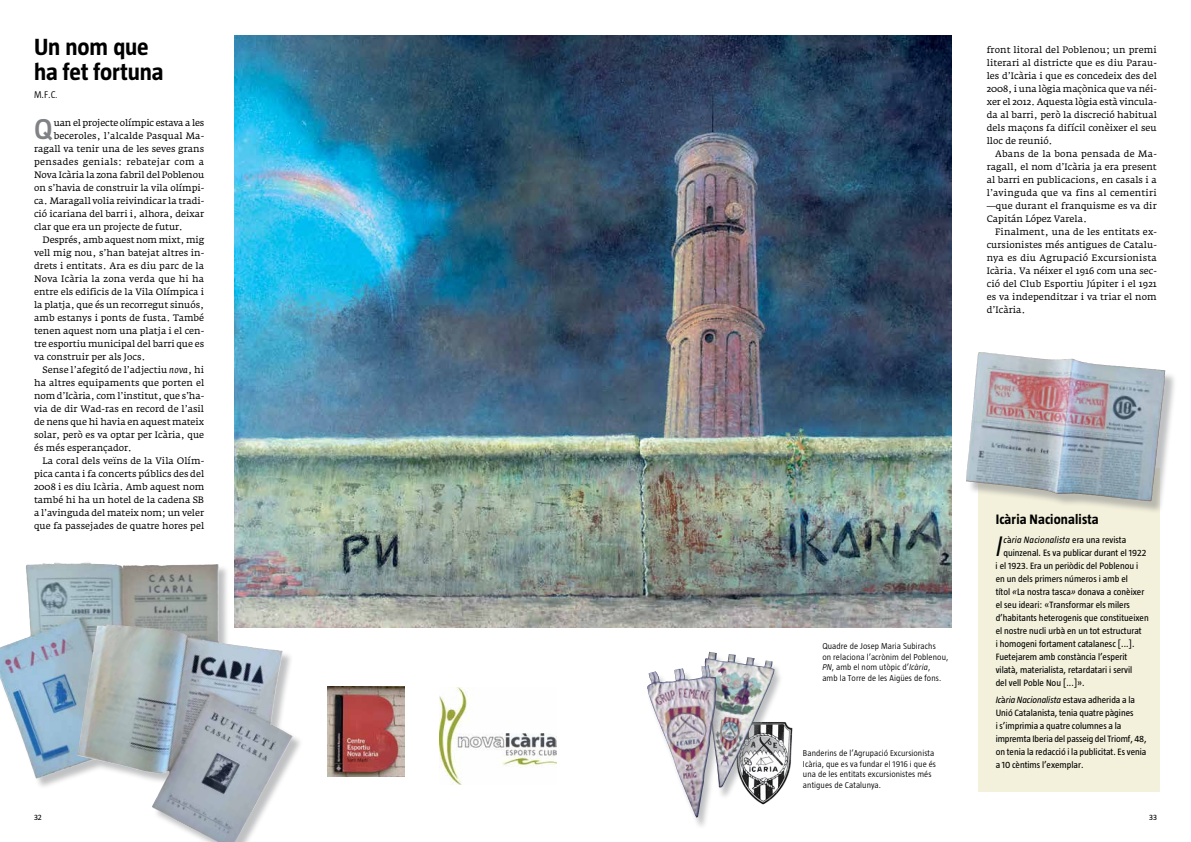
<style>
.page{position:relative;width:1191px;height:842px;background:#fff}
.page>*{position:absolute;margin:0;border:0;box-sizing:border-box;transform-origin:0 0}
.t1{font:600 29.4px "Taz";color:#808285}
.t2{font:italic 300 29px "Taz";color:#000}
.t3{font:700 24px/25px "Taz";letter-spacing:-.005em;color:#000}
.t4{font:700 14px "Taz";letter-spacing:.01em;color:#000}
.t5{font:300 10px "Taz";color:#000}
.t6{font:9.4px/13px "Taz";color:#000}
.t7{font:italic 9.4px "Taz";letter-spacing:.02em;color:#000}
.t8{font:9.2px/13px "Fedra Serif A";color:#000;text-align:justify}
.t9{font:9.2px "Fedra Serif A";letter-spacing:.03em;color:#000}
.t10{font:9.2px "Fedra Serif A";letter-spacing:.02em;color:#000}
.t11{font:300 8.7px/10.5px "Taz";letter-spacing:.01em;color:#000}
.t12{font:8px "Taz";color:#000}
.s1{font-size:8px}
.s2{font-style:italic}
.s3{font-style:normal}
.s4{font-size:9.5px}
</style>
<div class="page">
<img style="left:327px;top:686px;width:77px;height:91px">
<img style="left:439px;top:687px;width:118px;height:98px">
<img style="left:234px;top:36px;width:717px;height:592px">
<img style="left:756px;top:722px;width:36px;height:82px">
<div style="left:704px;top:654px;width:80px;height:146px;background:#808285;opacity:.5"></div>
<img style="left:705px;top:652px;width:69px;height:135px">
<div style="left:646px;top:668px;width:80px;height:162px;background:#808285;opacity:.5"></div>
<img style="left:647px;top:666px;width:59px;height:151px">
<div style="left:0;top:562px;width:304px;height:280px;background:#808285;opacity:.5"></div>
<img style="left:2px;top:562px;width:78px;height:85px">
<img style="left:78px;top:625px;width:215px;height:217px">
<div style="left:978px;top:468px;width:182px;height:324px;background:#f3f0db"></div>
<div style="left:967px;top:354px;width:210px;height:159px;background:#808285;opacity:.5"></div>
<img style="left:966px;top:352px;width:68px;height:137px">
<h3 class="t3" style="left:34px;top:34px;width:131px">Un nom que ha fet fortuna</h3>
<p class="t5" style="left:34px;top:89px;width:25px">M.F.C<span class="s1">.</span></p>
<h1 class="t1" style="left:34px;top:113px;width:20px">Q</h1>
<p class="t8" style="left:54px;top:116px;width:152px">uan el projecte olímpic estava a les</p>
<p class="t8" style="left:54px;top:129px;width:152px">beceroles, l’alcalde Pasqual Ma-</p>
<p class="t8" style="left:34px;top:142px;width:172px">ragall va tenir una de les seves grans</p>
<p class="t9" style="left:34px;top:157px;width:172px">pensades genials: rebatejar com a</p>
<p class="t8" style="left:34px;top:168px;width:172px">Nova Icària la zona fabril del Poblenou</p>
<p class="t8" style="left:34px;top:181px;width:172px">on s’havia de construir la vila olímpi-</p>
<p class="t8" style="left:34px;top:194px;width:172px">ca. Maragall volia reivindicar la tradi-</p>
<p class="t8" style="left:34px;top:207px;width:172px">ció icariana del barri i, alhora, deixar</p>
<p class="t8" style="left:34px;top:220px;width:150px">clar que era un projecte de futur.</p>
<p class="t8" style="left:43px;top:233px;width:163px">Després, amb aquest nom mixt, mig</p>
<p class="t8" style="left:34px;top:246px;width:172px">vell mig nou, s’han batejat altres in-</p>
<p class="t8" style="left:34px;top:259px;width:172px">drets i entitats. Ara es diu parc de la</p>
<p class="t10" style="left:34px;top:274px;width:172px">Nova Icària la zona verda que hi ha</p>
<p class="t8" style="left:34px;top:285px;width:172px">entre els edificis de la Vila Olímpica i</p>
<p class="t8" style="left:34px;top:298px;width:172px">la platja, que és un recorregut sinuós,</p>
<p class="t8" style="left:34px;top:311px;width:172px">amb estanys i ponts de fusta. També</p>
<p class="t8" style="left:34px;top:324px;width:172px">tenen aquest nom una platja i el cen-</p>
<p class="t8" style="left:34px;top:337px;width:172px">tre esportiu municipal del barri que es</p>
<p class="t8" style="left:34px;top:350px;width:113px">va construir per als Jocs.</p>
<p class="t8" style="left:43px;top:363px;width:163px">Sense l’afegitó de l’adjectiu <span class="s2">nova</span>, hi</p>
<p class="t8" style="left:34px;top:376px;width:172px">ha altres equipaments que porten el</p>
<p class="t8" style="left:34px;top:389px;width:172px">nom d’Icària, com l’institut, que s’ha-</p>
<p class="t8" style="left:34px;top:402px;width:171px">via de dir Wad-ras en record de l’asil</p>
<p class="t8" style="left:34px;top:415px;width:172px">de nens que hi havia en aquest mateix</p>
<p class="t8" style="left:34px;top:428px;width:172px">solar, però es va optar per Icària, que</p>
<p class="t8" style="left:34px;top:441px;width:99px">és més esperançador.</p>
<p class="t8" style="left:43px;top:454px;width:163px">La coral dels veïns de la Vila Olím-</p>
<p class="t8" style="left:34px;top:467px;width:172px">pica canta i fa concerts públics des del</p>
<p class="t8" style="left:34px;top:480px;width:172px">2008 i es diu Icària. Amb aquest nom</p>
<p class="t8" style="left:34px;top:493px;width:172px">també hi ha un hotel de la cadena SB</p>
<p class="t8" style="left:34px;top:506px;width:171px">a l’avinguda del mateix nom; un veler</p>
<p class="t8" style="left:34px;top:519px;width:172px">que fa passejades de quatre hores pel</p>
<p class="t8" style="left:986px;top:43px;width:172px">front litoral del Poblenou; un premi literari al districte que es diu Parau&shy;les d’Icària i que es concedeix des del 2008, i una lògia maçònica que va néi&shy;xer el 2012. Aquesta lògia està vincula&shy;da al barri, però la discreció habitual dels maçons fa difícil conèixer el seu lloc de reunió.</p>
<p class="t8" style="left:986px;top:147px;width:172px;text-indent:9px">Abans de la bona pensada de Ma&shy;ragall, el nom d’Icària ja era present al barri en publicacions, en casals i a l’avinguda que va fins al cementiri —que durant el franquisme es va dir Capitán López Varela.</p>
<p class="t8" style="left:986px;top:225px;width:172px;text-indent:9px">Finalment, una de les entitats ex&shy;cursionistes més antigues de Catalu&shy;nya es diu Agrupació Excursionista Icària. Va néixer el 1916 com una sec&shy;ció del Club Esportiu Júpiter i el 1921 es va independitzar i va triar el nom d’Icària.</p>
<p class="t11" style="left:822px;top:641px;width:127px">Quadre de Josep Maria Subirachs<br>on relaciona l’acrònim del Poblenou, <span class="s2">PN</span>, amb el nom utòpic d’<span class="s2">Icària</span>,<br>amb la Torre de les Aigües de fons.</p>
<p class="t11" style="left:803px;top:748px;width:135px">Banderins de l’Agrupació Excursionista Icària, que es va fundar el 1916 i que és una de les entitats excursionistes més antigues de Catalunya.</p>
<h3 class="t4" style="left:995px;top:512px;width:105px">Icària Nacionalista</h3>
<h2 class="t2" style="left:995px;top:530px;width:8px">I</h2>
<p class="t7" style="left:1003px;top:535px;width:124px">c<span class="s3">à</span>ria Nacionalista <span class="s3">era una revista</span></p>
<p class="t6" style="left:1003px;top:546px;width:144px">quinzenal. Es va publicar durant el 1922</p>
<p class="t6" style="left:995px;top:559px;width:144px">i el 1923. Era un periòdic del Poblenou i</p>
<p class="t6" style="left:995px;top:572px;width:134px">en un dels primers números i amb el</p>
<p class="t6" style="left:995px;top:585px;width:150px">títol <span class="s2">«</span>La nostra tasca<span class="s2">»</span> donava a conèixer</p>
<p class="t6" style="left:995px;top:598px;width:136px">el seu ideari: «Transformar els milers</p>
<p class="t6" style="left:995px;top:611px;width:154px">d’habitants heterogenis que constitueixen</p>
<p class="t6" style="left:995px;top:624px;width:148px">el nostre nucli urbà en un tot estructurat</p>
<p class="t6" style="left:995px;top:637px;width:140px">i homogeni fortament catalanesc [...].</p>
<p class="t6" style="left:995px;top:650px;width:133px">Fuetejarem amb constància l’esperit</p>
<p class="t6" style="left:995px;top:663px;width:138px">vilatà, materialista, retardatari i servil</p>
<p class="t6" style="left:995px;top:676px;width:91px">del vell Poble Nou [...]».</p>
<p class="t6" style="left:995px;top:694px;width:152px"><span class="s2">Ic</span>à<span class="s2">ria Nacionalista</span> estava adherida a la Unió Catalanista, tenia quatre pàgines<br>i s’imprimia a quatre columnes a la impremta Iberia del passeig del Triomf, 48, on tenia la redacció i la publicitat. Es venia a 10 cèntims l’exemplar<span class="s4">.</span></p>
<p class="t12" style="left:34px;top:812px;width:9px">32</p>
<p class="t12" style="left:1149px;top:813px;width:9px">33</p>
</div>
